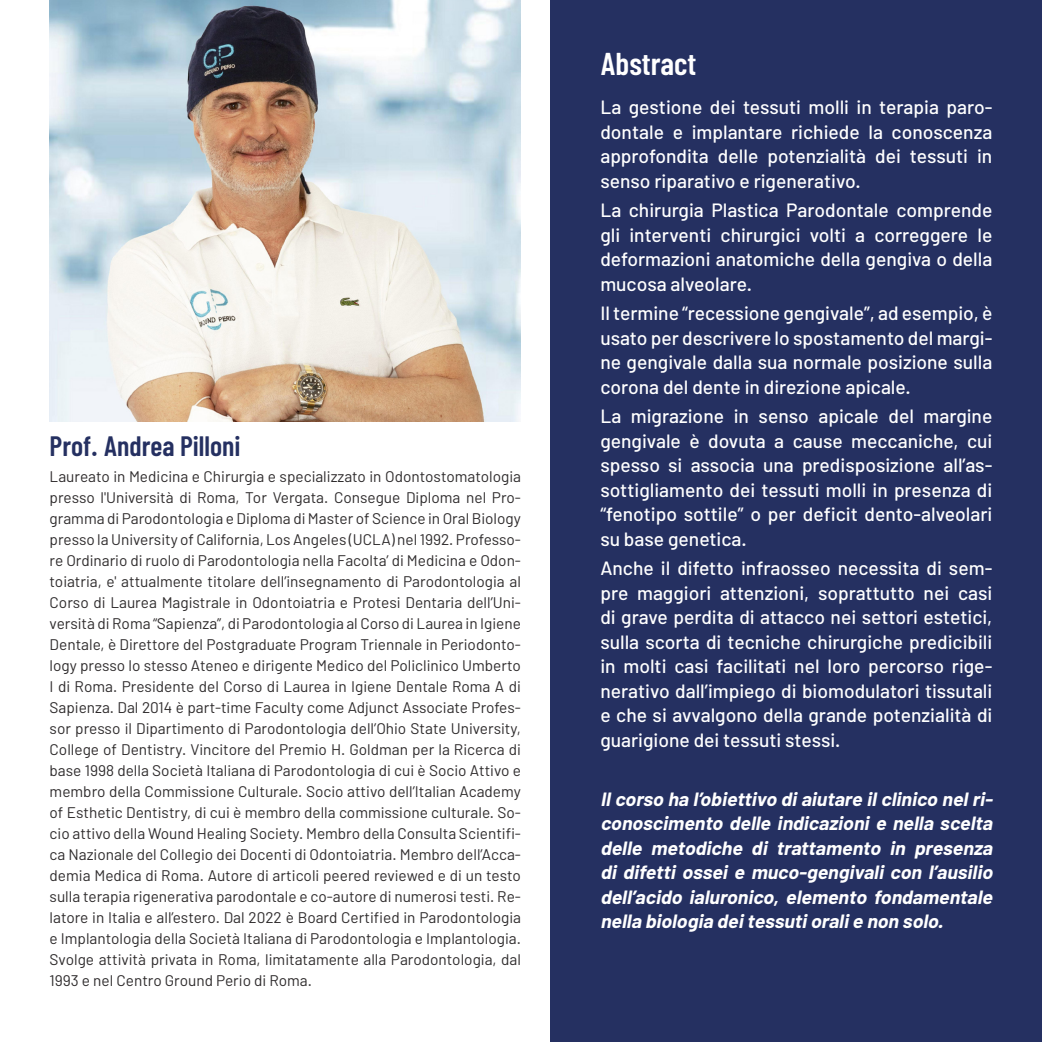
<style>
.page{position:relative;width:1042px;height:1042px;background:#fff}
.page>*{position:absolute;margin:0;border:0;box-sizing:border-box;transform-origin:0 0}
.t1{font:600 31.5px "Barlow Condensed";color:#fff}
.t2{font:600 28px "Barlow Condensed";color:#253061}
.t3{font:500 19.25px/24.5px "Barlow";color:#fff;text-align:justify}
.t4{font:italic 700 19.25px/24.5px "Barlow";color:#fff;text-align:justify}
.t5{font:15.4px/21px "Barlow";color:#2e2b2c;text-align:justify}
</style>
<div class="page">
<img style="left:50px;top:0;width:471px;height:422px">
<div style="left:551px;top:0;width:491px;height:1042px;background:#253061"></div>
<p class="t2" style="left:50px;top:428px;width:192px">Prof. Andrea Pilloni</p>
<p class="t5" style="left:50px;top:465px;width:473px">Laureato in Medicina e Chirurgia e specializzato in Odontostomatologia presso l'Università di Roma, Tor Vergata. Consegue Diploma nel Pro&shy;gramma di Parodontologia e Diploma di Master of Science in Oral Biology presso la University of California, Los Angeles (UCLA) nel 1992. Professo&shy;re Ordinario di ruolo di Parodontologia nella Facolta’ di Medicina e Odon&shy;toiatria, e' attualmente titolare dell’insegnamento di Parodontologia al Corso di Laurea Magistrale in Odontoiatria e Protesi Dentaria dell’Uni&shy;versità di Roma “Sapienza”, di Parodontologia al Corso di Laurea in Igiene Dentale, è Direttore del Postgraduate Program Triennale in Periodonto&shy;logy presso lo stesso Ateneo e dirigente Medico del Policlinico Umberto I di Roma. Presidente del Corso di Laurea in Igiene Dentale Roma A di Sapienza. Dal 2014 è part-time Faculty come Adjunct Associate Profes&shy;sor presso il Dipartimento di Parodontologia dell’Ohio State University, College of Dentistry. Vincitore del Premio H. Goldman per la Ricerca di base 1998 della Società Italiana di Parodontologia di cui è Socio Attivo e membro della Commissione Culturale. Socio attivo dell’Italian Academy of Esthetic Dentistry, di cui è membro della commissione culturale. So&shy;cio attivo della Wound Healing Society. Membro della Consulta Scientifi&shy;ca Nazionale del Collegio dei Docenti di Odontoiatria. Membro dell’Acca&shy;demia Medica di Roma. Autore di articoli peered reviewed e di un testo sulla terapia rigenerativa parodontale e co-autore di numerosi testi. Re&shy;latore in Italia e all’estero. Dal 2022 è Board Certified in Parodontologia e Implantologia della Società Italiana di Parodontologia e Implantologia.<br>Svolge attività privata in Roma, limitatamente alla Parodontologia, dal 1993 e nel Centro Ground Perio di Roma.</p>
<p class="t1" style="left:600px;top:44px;width:97px">Abstract</p>
<p class="t3" style="left:600px;top:95px;width:393px">La gestione dei tessuti molli in terapia paro&shy;dontale e implantare richiede la conoscenza approfondita delle potenzialità dei tessuti in senso riparativo e rigenerativo.</p>
<p class="t3" style="left:600px;top:197px;width:393px">La chirurgia Plastica Parodontale comprende gli interventi chirurgici volti a correggere le deformazioni anatomiche della gengiva o della mucosa alveolare.</p>
<p class="t3" style="left:600px;top:300px;width:393px">Il termine “recessione gengivale”, ad esempio, è usato per descrivere lo spostamento del margi&shy;ne gengivale dalla sua normale posizione sulla corona del dente in direzione apicale.</p>
<p class="t3" style="left:600px;top:403px;width:393px">La migrazione in senso apicale del margine gengivale è dovuta a cause meccaniche, cui spesso si associa una predisposizione all’as&shy;sottigliamento dei tessuti molli in presenza di “fenotipo sottile” o per deficit dento-alveolari su base genetica.</p>
<p class="t3" style="left:600px;top:555px;width:393px">Anche il difetto infraosseo necessita di sem&shy;pre maggiori attenzioni, soprattutto nei casi di grave perdita di attacco nei settori estetici, sulla scorta di tecniche chirurgiche predicibili in molti casi facilitati nel loro percorso rige&shy;nerativo dall’impiego di biomodulatori tissutali e che si avvalgono della grande potenzialità di guarigione dei tessuti stessi.</p>
<p class="t4" style="left:600px;top:786px;width:398px">Ilcorso ha l’obiettivo diaiutare ilclinico nelri&shy;conoscimento delle indicazioni e nella scelta delle metodiche di trattamento in presenza di difetti ossei e muco-gengivali con l’ausilio dell’acido ialuronico, elemento fondamentale nella biologia deitessutioralie non solo.</p>
</div>
